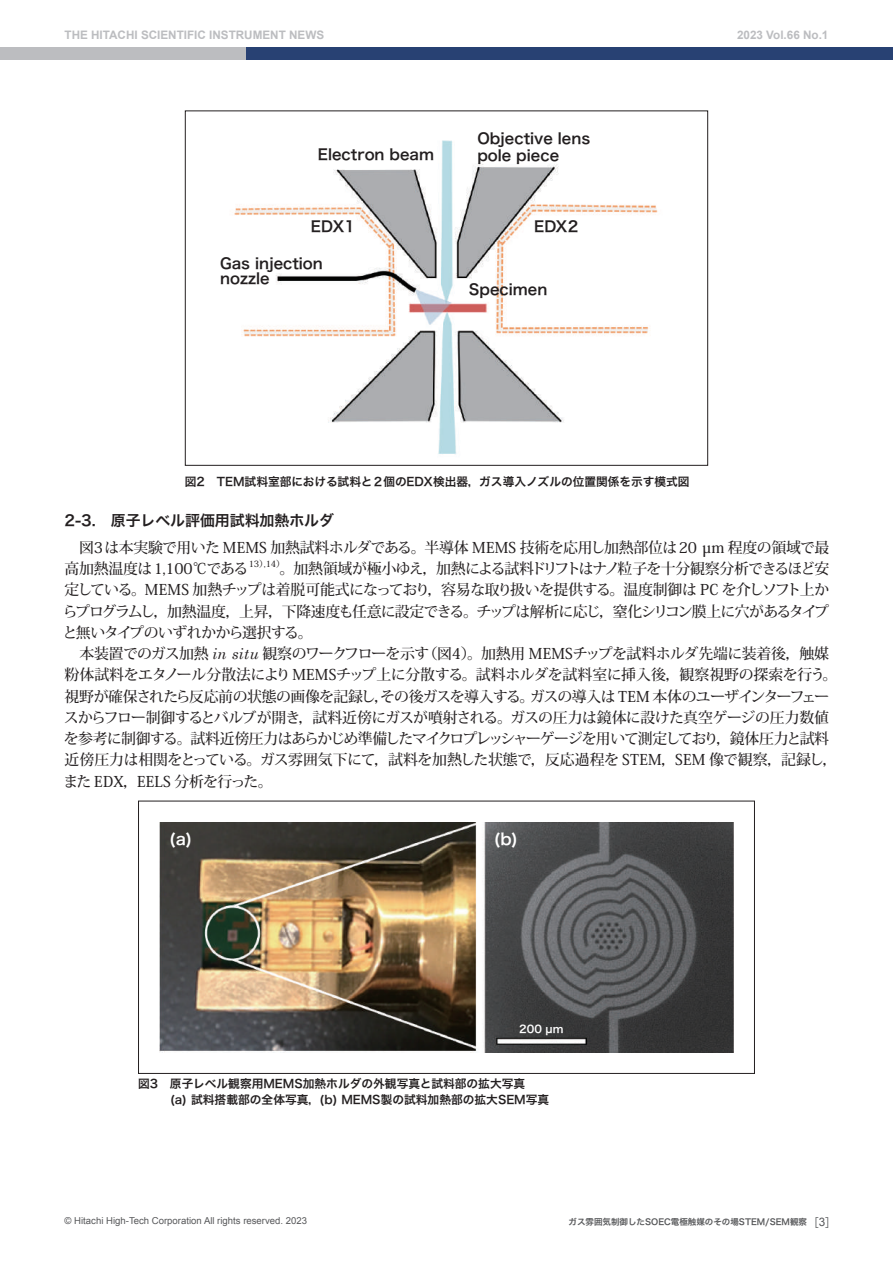
<style>
.page{position:relative;width:893px;height:1263px;background:#fff}
.page>*{position:absolute;margin:0;border:0;box-sizing:border-box;transform-origin:0 0}
.t1{font:15.9px "Hira Kaku Pro N W6";color:#fff}
.t2{font:500 14.85px/21.3px "Koz Min Pr 6 N";letter-spacing:-.03em;color:#231f20}
.t3{font:14.85px/14.9px "Hira Kaku Pro N W6";color:#231f20}
.t4{font:11.7px/15.9px "Hira Kaku Pro N W6";color:#231f20}
.t5{font:700 11.7px "Arial";color:#bcbdc0}
.t6{font:10.65px "Hira Kaku Pro N W6";color:#fff}
.t7{font:9.6px "Arial";color:#57585a}
.t8{font:500 8.7px "Koz Min Pr 6 N";color:#231f20}
.t9{font:8.55px "Hira Kaku Pro W6";color:#57585a}
.s1{font-family:"Futo Go B101 Pro"}
.s2{font-family:"Century Schoolbook";font-weight:400;font-style:italic}
.s3{font-family:"Gothic BBB Pro";font-weight:500;font-size:11.7px}
.s4{font-family:"Arial";font-size:11.7px}
</style>
<div class="page">
<div style="left:0;top:47px;width:251px;height:13px;background:#bcbdc0"></div>
<div style="left:246px;top:47px;width:647px;height:13px;background:#284173"></div>
<img style="left:160px;top:822px;width:573px;height:230px">
<img style="left:234px;top:140px;width:424px;height:314px">
<div style="left:138px;top:801px;width:617px;height:273px;border:1px solid #231f20"></div>
<p class="t5" style="left:65px;top:27px;width:285px">THE HITACHI SCIENTIFIC INSTRUMENT NEWS<span class="s1">　　</span></p>
<p class="t5" style="left:737px;top:27px;width:93px">2023 Vol.66 No.1</p>
<p class="t3" style="left:477px;top:130px;width:114px">Objective lens</p>
<p class="t3" style="left:318px;top:146px;width:118px">Electron beam</p>
<p class="t3" style="left:477px;top:147px;width:83px">pole piece</p>
<p class="t3" style="left:311px;top:218px;width:46px">EDX1</p>
<p class="t3" style="left:220px;top:256px;width:104px">Gas injection nozzle</p>
<p class="t3" style="left:534px;top:218px;width:46px">EDX2</p>
<p class="t3" style="left:469px;top:282px;width:80px">Specimen</p>
<p class="t4" style="left:185px;top:473px;width:506px">図2　TEM試料室部における試料と２個のEDX検出器，ガス導入ノズルの位置関係を示す模式図</p>
<p class="t3" style="left:65px;top:512px;width:271px">2-3.　原子レベル評価用試料加熱ホルダ</p>
<p class="t2" style="left:64px;top:537px;width:766px">　図3は本実験で用いた MEMS 加熱試料ホルダである。半導体 MEMS 技術を応用し加熱部位は20 µm 程度の領域で最高加熱温度は1,100℃である</p>
<p class="t8" style="left:249px;top:559px;width:37px">13）,14）</p>
<p class="t2" style="left:63px;top:558px;width:776px;text-indent:217px">。加熱領域が極小ゆえ，加熱による試料ドリフトはナノ粒子を十分観察分析できるほど安定している。MEMS 加熱チップは着脱可能式になっており，容易な取り扱いを提供する。温度制御は PC を介しソフト上からプログラムし，加熱温度，上昇，下降速度も任意に設定できる。チップは解析に応じ，窒化シリコン膜上に穴があるタイプと無いタイプのいずれかから選択する。<br>　本装置でのガス加熱 <span class="s2">in situ</span> 観察のワークフローを示す（図4）。加熱用 MEMSチップを試料ホルダ先端に装着後，触媒粉体試料をエタノール分散法によりMEMSチップ上に分散する。試料ホルダを試料室に挿入後，観察視野の探索を行う。視野が確保されたら反応前の状態の画像を記録し，その後ガスを導入する。ガスの導入は TEM 本体のユーザインターフェースからフロー制御するとバルブが開き，試料近傍にガスが噴射される。ガスの圧力は鏡体に設けた真空ゲージの圧力数値を参考に制御する。試料近傍圧力はあらかじめ準備したマイクロプレッシャーゲージを用いて測定しており，鏡体圧力と試料近傍圧力は相関をとっている。ガス雰囲気下にて，試料を加熱した状態で，反応過程を STEM，SEM 像で観察，記録し，また EDX，EELS 分析を行った。</p>
<p class="t1" style="left:169px;top:825px;width:25px">(a)</p>
<p class="t1" style="left:494px;top:825px;width:26px">(b)</p>
<p class="t6" style="left:519px;top:1019px;width:46px">200 µm</p>
<p class="t4" style="left:138px;top:1075px;width:413px">図3　原子レベル観察用MEMS加熱ホルダの外観写真と試料部の拡大写真<br>　　 (a) 試料搭載部の全体写真，(b) MEMS製の試料加熱部の拡大SEM写真</p>
<p class="t7" style="left:65px;top:1215px;width:244px">© Hitachi High-Tech Corporation All rights reserved. 2023</p>
<p class="t9" style="left:569px;top:1214px;width:270px">ガス雰囲気制御したSOEC電極触媒のその場STEM/SEM観察<span class="s3">［</span><span class="s4">3</span><span class="s3">］</span></p>
</div>
